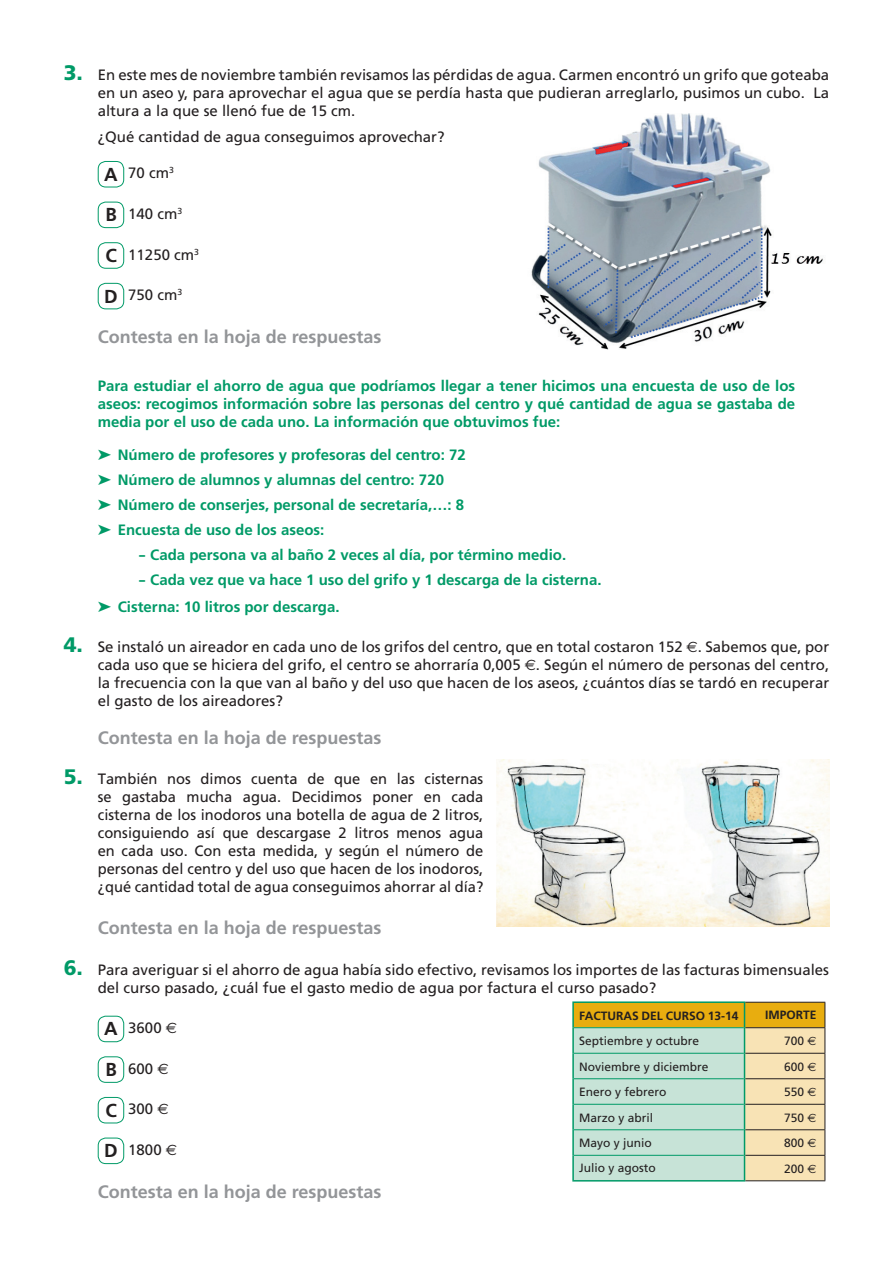
<style>
.page{position:relative;width:893px;height:1263px;background:#fff}
.page>*{position:absolute;margin:0;border:0;box-sizing:border-box;transform-origin:0 0}
.t1{font:700 18px "Frutiger LT Std";color:#939598}
.t2{font:15px/18px "Frutiger LT Std";color:#231f20;text-align:justify}
.t3{font:700 15px/25px "Frutiger LT Std";color:#009a67;text-align:justify}
.t4{font:700 15px/26.5px "Frutiger LT Std";color:#009a67;scale:1.5 1}
.t5{font:12px "Frutiger LT Std";color:#231f20}
.t6{font:700 12px "Frutiger LT Std";color:#231f20}
.s1{font-weight:900;font-size:21px;color:#009a67}
.s2{font-weight:700;font-size:18.75px}
.s3{font-family:"Euro Sans"}
</style>
<div class="page">
<div style="left:98px;top:161px;width:26px;height:26px;border:1px solid #009a67;border-radius:8px"></div>
<div style="left:98px;top:202px;width:26px;height:26px;border:1px solid #009a67;border-radius:8px"></div>
<div style="left:98px;top:242px;width:26px;height:27px;border:1px solid #009a67;border-radius:8px"></div>
<div style="left:98px;top:283px;width:26px;height:26px;border:1px solid #009a67;border-radius:8px"></div>
<div style="left:98px;top:1016px;width:26px;height:26px;border:1px solid #009a67;border-radius:8px"></div>
<div style="left:98px;top:1056px;width:26px;height:27px;border:1px solid #009a67;border-radius:8px"></div>
<div style="left:98px;top:1097px;width:26px;height:26px;border:1px solid #009a67;border-radius:8px"></div>
<div style="left:98px;top:1138px;width:26px;height:26px;border:1px solid #009a67;border-radius:8px"></div>
<hr style="left:572px;top:1001px;width:173px;height:2px;background:#009a67">
<hr style="left:572px;top:1003px;width:2px;height:25px;background:#009a67">
<hr style="left:572px;top:1028px;width:2px;height:25px;background:#009a67">
<hr style="left:572px;top:1053px;width:2px;height:26px;background:#009a67">
<hr style="left:572px;top:1079px;width:2px;height:25px;background:#009a67">
<hr style="left:572px;top:1104px;width:2px;height:26px;background:#009a67">
<hr style="left:572px;top:1130px;width:2px;height:25px;background:#009a67">
<hr style="left:572px;top:1155px;width:2px;height:25px;background:#009a67">
<svg style="left:573px;top:1002px;width:253px;height:179px;background:#c8d4aa"></svg>
<hr style="left:572px;top:1180px;width:173px;height:1px;background:#009a67">
<img style="left:531px;top:113px;width:292px;height:237px">
<img style="left:496px;top:759px;width:333px;height:167px">
<p class="t2" style="left:98px;top:65px;width:733px;text-indent:-34px"><span class="s1">3.</span> En este mes de noviembre también revisamos las pérdidas de agua. Carmen encontró un grifo que goteaba en un aseo y, para aprovechar el agua que se perdía hasta que pudieran arreglarlo, pusimos un cubo. La altura a la que se llenó fue de 15 cm.</p>
<p class="t2" style="left:98px;top:128px;width:348px">¿Qué cantidad de agua conseguimos aprovechar?</p>
<p class="t2" style="left:104px;top:164px;width:71px"><span class="s2">A</span> 70 cm<sup>3</sup></p>
<p class="t2" style="left:105px;top:205px;width:79px"><span class="s2">B</span> 140 cm<sup>3</sup></p>
<p class="t2" style="left:105px;top:245px;width:95px"><span class="s2">C</span> 11250 cm<sup>3</sup></p>
<p class="t2" style="left:104px;top:286px;width:80px"><span class="s2">D</span> 750 cm<sup>3</sup></p>
<p class="t1" style="left:98px;top:326px;width:285px">Contesta en la hoja de respuestas</p>
<p class="t3" style="left:98px;top:377px;width:699px;line-height:18px">Para estudiar el ahorro de agua que podríamos llegar a tener hicimos una encuesta de uso de los aseos: recogimos información sobre las personas del centro y qué cantidad de agua se gastaba de media por el uso de cada uno. La información que obtuvimos fue:</p>
<p class="t3" style="left:98px;top:443px;width:369px;text-align:left">➤ Número de profesores y profesoras del centro: 72 ➤ Número de alumnos y alumnas del centro: 720<br>➤ Número de conserjes, personal de secretaría,…: 8 ➤ Encuesta de uso de los aseos:</p>
<p class="t4" style="left:139px;top:542px;width:287px">- Cada persona va al baño 2 veces al día, por término medio.</p>
<p class="t4" style="left:98px;top:567px;width:337px;text-indent:41px">- Cada vez que va hace 1 uso del grifo y 1 descarga de la cisterna. ➤ Cisterna: 10 litros por descarga.</p>
<p class="t2" style="left:98px;top:638px;width:733px;text-indent:-34px"><span class="s1">4.</span> Se instaló un aireador en cada uno de los grifos del centro, que en total costaron 152 <span class="s3">E</span>. Sabemos que, por cada uso que se hiciera del grifo, el centro se ahorraría 0,005 <span class="s3">E</span>. Según el número de personas del centro, la frecuencia con la que van al baño y del uso que hacen de los aseos, ¿cuántos días se tardó en recuperar el gasto de los aireadores?</p>
<p class="t1" style="left:98px;top:727px;width:285px">Contesta en la hoja de respuestas</p>
<p class="t2" style="left:98px;top:770px;width:387px;text-indent:-34px"><span class="s1">5.</span> También nos dimos cuenta de que en las cisternas se gastaba mucha agua. Decidimos poner en cada cisterna de los inodoros una botella de agua de 2 litros, consiguiendo así que descargase 2 litros menos agua en cada uso. Con esta medida, y según el número de personas del centro y del uso que hacen de los inodoros, ¿qué cantidad total de agua conseguimos ahorrar al día?</p>
<p class="t1" style="left:98px;top:917px;width:285px">Contesta en la hoja de respuestas</p>
<p class="t2" style="left:98px;top:960px;width:733px;text-indent:-34px"><span class="s1">6.</span> Para averiguar si el ahorro de agua había sido efectivo, revisamos los importes de las facturas bimensuales del curso pasado, ¿cuál fue el gasto medio de agua por factura el curso pasado?</p>
<p class="t2" style="left:104px;top:1019px;width:74px"><span class="s2">A</span> 3600 <span class="s3">E</span></p>
<p class="t2" style="left:105px;top:1059px;width:65px"><span class="s2">B</span> 600 <span class="s3">E</span></p>
<p class="t2" style="left:105px;top:1100px;width:65px"><span class="s2">C</span> 300 <span class="s3">E</span></p>
<p class="t2" style="left:104px;top:1141px;width:74px"><span class="s2">D</span> 1800 <span class="s3">E</span></p>
<p class="t1" style="left:98px;top:1181px;width:285px">Contesta en la hoja de respuestas</p>
<p class="t6" style="left:579px;top:1008px;width:161px">FACTURAS DEL CURSO 13-14</p>
<p class="t6" style="left:765px;top:1008px;width:53px">IMPORTE</p>
<p class="t5" style="left:579px;top:1034px;width:122px">Septiembre y octubre</p>
<p class="t5" style="left:784px;top:1034px;width:34px">700 <span class="s3">E</span></p>
<p class="t5" style="left:579px;top:1059px;width:131px">Noviembre y diciembre</p>
<p class="t5" style="left:784px;top:1059px;width:34px">600 <span class="s3">E</span></p>
<p class="t5" style="left:579px;top:1085px;width:89px">Enero y febrero</p>
<p class="t5" style="left:784px;top:1085px;width:34px">550 <span class="s3">E</span></p>
<p class="t5" style="left:579px;top:1110px;width:76px">Marzo y abril</p>
<p class="t5" style="left:784px;top:1110px;width:34px">750 <span class="s3">E</span></p>
<p class="t5" style="left:579px;top:1136px;width:74px">Mayo y junio</p>
<p class="t5" style="left:784px;top:1136px;width:34px">800 <span class="s3">E</span></p>
<p class="t5" style="left:579px;top:1161px;width:78px">Julio y agosto</p>
<p class="t5" style="left:784px;top:1161px;width:34px">200 <span class="s3">E</span></p>
</div>
